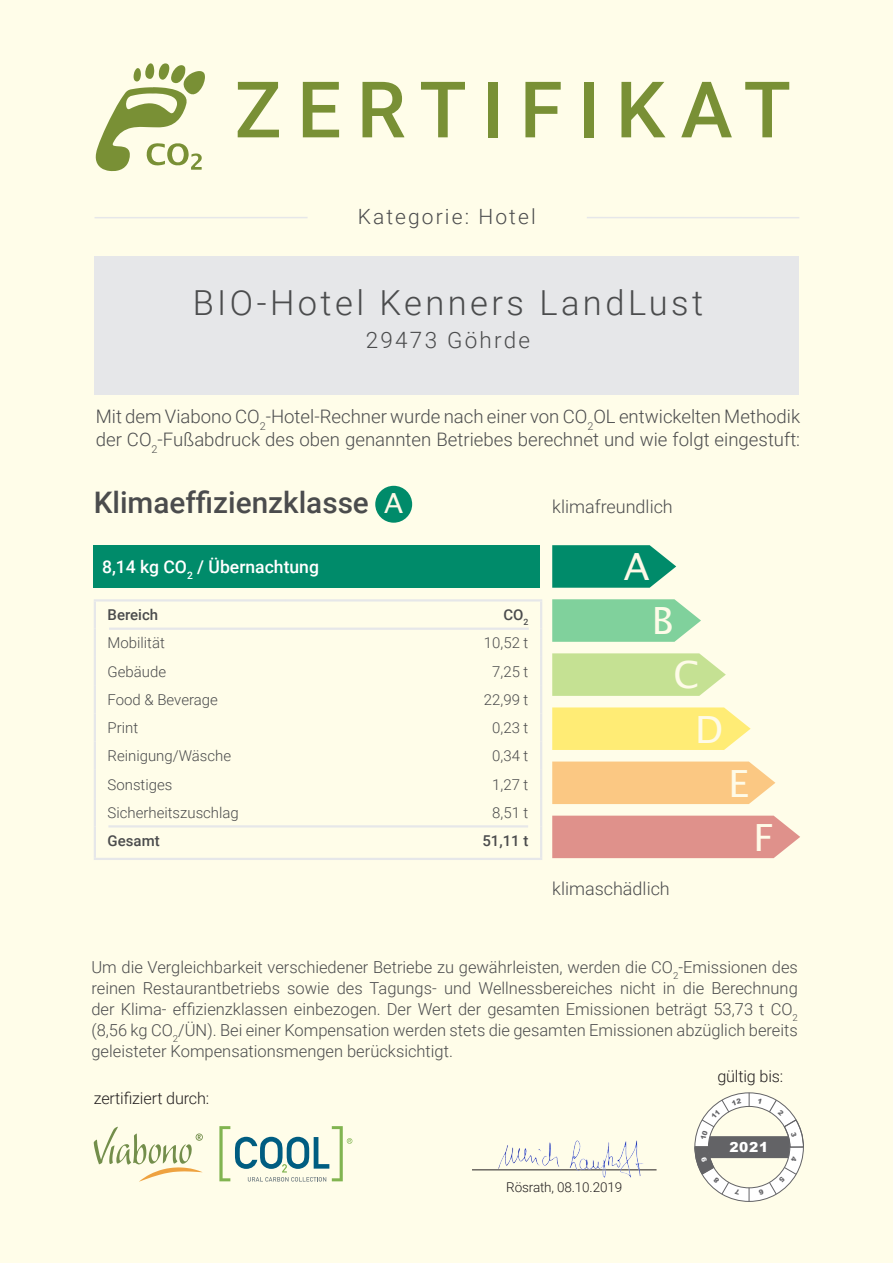
<style>
.page{position:relative;width:893px;height:1263px;background:#fffde9}
.page>*{position:absolute;margin:0;border:0;box-sizing:border-box;transform-origin:0 0}
.t1{font:500 78px "Roboto";letter-spacing:.2em;color:#799035}
.t2{font:37.5px "Lucida Sans Unicode";color:#fef9e7}
.t3{font:300 34.5px "Roboto";letter-spacing:.1em;color:#4b4c4d}
.t4{font:500 29.7px "Roboto";color:#4b4c4d}
.t5{font:27.75px "Lucida Sans Unicode";color:#fef9e7}
.t6{font:300 22.5px "Roboto";letter-spacing:.1em;color:#4b4c4d}
.t7{font:300 21px "Roboto";letter-spacing:.1em;color:#4b4c4d}
.t8{font:300 18.6px/23px "Roboto";color:#4b4c4d}
.t9{font:300 18px "Roboto";color:#4b4c4d}
.t10{font:500 17.55px "Roboto";color:#fff}
.t11{font:300 16.5px/21px "Roboto";color:#4b4c4d;text-align:justify}
.t12{font:300 16.2px "Roboto";letter-spacing:-.01em;color:#231f20}
.t13{font:300 15px "Roboto";color:#4b4c4d}
.t14{font:500 15px "Roboto";color:#4b4c4d}
.t15{font:900 13.8px "Arial";color:#fff}
.t16{font:300 13.5px "Roboto";letter-spacing:-.01em;color:#231f20}
</style>
<div class="page">
<svg style="left:95px;top:63px;width:110px;height:108px"></svg>
<hr style="left:94px;top:599px;width:192px;height:2px;background:#e6e7e9">
<hr style="left:94px;top:601px;width:2px;height:28px;background:#e6e7e9">
<hr style="left:286px;top:599px;width:256px;height:2px;background:#e6e7e9">
<hr style="left:540px;top:601px;width:2px;height:28px;background:#e6e7e9">
<hr style="left:94px;top:629px;width:2px;height:28px;background:#e6e7e9">
<hr style="left:540px;top:629px;width:2px;height:28px;background:#e6e7e9">
<hr style="left:94px;top:657px;width:2px;height:28px;background:#e6e7e9">
<hr style="left:540px;top:657px;width:2px;height:28px;background:#e6e7e9">
<hr style="left:94px;top:685px;width:2px;height:28px;background:#e6e7e9">
<hr style="left:540px;top:685px;width:2px;height:28px;background:#e6e7e9">
<hr style="left:94px;top:713px;width:2px;height:28px;background:#e6e7e9">
<hr style="left:540px;top:713px;width:2px;height:28px;background:#e6e7e9">
<hr style="left:94px;top:741px;width:2px;height:29px;background:#e6e7e9">
<hr style="left:540px;top:741px;width:2px;height:29px;background:#e6e7e9">
<hr style="left:94px;top:770px;width:2px;height:28px;background:#e6e7e9">
<hr style="left:540px;top:770px;width:2px;height:28px;background:#e6e7e9">
<hr style="left:94px;top:798px;width:2px;height:28px;background:#e6e7e9">
<hr style="left:540px;top:798px;width:2px;height:28px;background:#e6e7e9">
<hr style="left:94px;top:826px;width:2px;height:32px;background:#e6e7e9">
<hr style="left:540px;top:826px;width:2px;height:32px;background:#e6e7e9">
<hr style="left:94px;top:858px;width:192px;height:2px;background:#e6e7e9">
<hr style="left:286px;top:858px;width:256px;height:2px;background:#e6e7e9">
<div style="left:94px;top:545px;width:446px;height:43px;background:#008b6a"></div>
<svg style="left:552px;top:545px;width:124px;height:43px;background:#1d9878"></svg>
<svg style="left:552px;top:599px;width:149px;height:43px;background:#8cd5a3"></svg>
<svg style="left:552px;top:653px;width:174px;height:43px;background:#cae39a"></svg>
<svg style="left:552px;top:707px;width:199px;height:43px;background:#ffed7e"></svg>
<svg style="left:552px;top:761px;width:223px;height:43px;background:#fbcb8a"></svg>
<div style="left:552px;top:816px;width:248px;height:42px;background:#df918b"></div>
<hr style="left:95px;top:217px;width:213px;height:1px;background:#e6e7e9">
<hr style="left:587px;top:217px;width:212px;height:1px;background:#e6e7e9">
<div style="left:94px;top:256px;width:705px;height:139px;background:#e6e7e9"></div>
<div style="left:375px;top:486px;width:37px;height:37px;background:#008b6a;border-radius:50%"></div>
<svg style="left:219px;top:1126px;width:133px;height:55px"></svg>
<hr style="left:472px;top:1169px;width:185px;height:1px;background:#231f20">
<svg style="left:94px;top:1127px;width:109px;height:54px"></svg>
<hr style="left:108px;top:825px;width:420px;height:2px;background:#e6e7e9">
<hr style="left:109px;top:628px;width:420px;height:2px;background:#e6e7e9">
<img style="left:494px;top:1140px;width:153px;height:38px">
<svg style="left:694px;top:1092px;width:110px;height:110px"></svg>
<h1 class="t1" style="left:235px;top:55px;width:558px">ZERTIFIKAT</h1>
<p class="t7" style="left:358px;top:202px;width:180px">Kategorie: Hotel</p>
<h3 class="t3" style="left:193px;top:279px;width:512px">BIO-Hotel Kenners LandLust</h3>
<h3 class="t6" style="left:366px;top:324px;width:166px">29473 Göhrde</h3>
<p class="t8" style="left:96px;top:405px;width:706px">Mit dem Viabono CO<sub>2</sub>-Hotel-Rechner wurde nach einer von CO<sub>2</sub>OL entwickelten Methodik der CO<sub>2</sub>-Fußabdruck des oben genannten Betriebes berechnet und wie folgt eingestuft:</p>
<h3 class="t4" style="left:94px;top:482px;width:277px">Klimaeffizienzklasse</h3>
<h3 class="t5" style="left:384px;top:481px;width:21px">A</h3>
<p class="t9" style="left:552px;top:494px;width:122px">klimafreundlich</p>
<p class="t10" style="left:102px;top:555px;width:218px">8,14 kg CO<sub>2</sub> / Übernachtung</p>
<h2 class="t2" style="left:624px;top:537px;width:27px">A</h2>
<p class="t14" style="left:108px;top:604px;width:52px">Bereich</p>
<p class="t14" style="left:503px;top:604px;width:27px">CO<sub>2</sub></p>
<p class="t13" style="left:108px;top:632px;width:59px">Mobilität</p>
<p class="t13" style="left:484px;top:632px;width:46px">10,52 t</p>
<p class="t13" style="left:108px;top:661px;width:60px">Gebäude</p>
<p class="t13" style="left:492px;top:661px;width:38px">7,25 t</p>
<p class="t13" style="left:108px;top:689px;width:112px">Food &amp; Beverage</p>
<p class="t13" style="left:484px;top:689px;width:46px">22,99 t</p>
<p class="t13" style="left:108px;top:717px;width:32px">Print</p>
<p class="t13" style="left:492px;top:717px;width:38px">0,23 t</p>
<p class="t13" style="left:108px;top:745px;width:125px">Reinigung/Wäsche</p>
<p class="t13" style="left:492px;top:745px;width:38px">0,34 t</p>
<p class="t13" style="left:108px;top:774px;width:66px">Sonstiges</p>
<p class="t13" style="left:492px;top:774px;width:38px">1,27 t</p>
<p class="t13" style="left:108px;top:802px;width:133px">Sicherheitszuschlag</p>
<p class="t13" style="left:492px;top:802px;width:38px">8,51 t</p>
<p class="t14" style="left:108px;top:830px;width:54px">Gesamt</p>
<p class="t14" style="left:482px;top:830px;width:48px">51,11 t</p>
<h2 class="t2" style="left:652px;top:591px;width:23px">B</h2>
<h2 class="t2" style="left:673px;top:645px;width:27px">C</h2>
<h2 class="t2" style="left:695px;top:699px;width:30px">D</h2>
<h2 class="t2" style="left:728px;top:754px;width:22px">E</h2>
<h2 class="t2" style="left:753px;top:808px;width:22px">F</h2>
<p class="t9" style="left:552px;top:876px;width:119px">klimaschädlich</p>
<p class="t11" style="left:91px;top:956px;width:708px">Um die Vergleichbarkeit verschiedener Betriebe zu gewährleisten, werden die CO<sub>2</sub>-Emissionen des reinen Restaurantbetriebs sowie des Tagungs- und Wellnessbereiches nicht in die Berechnung der Klima- effizienzklassen einbezogen. Der Wert der gesamten Emissionen beträgt 53,73 t CO<sub>2 </sub>(8,56 kg CO<sub>2</sub>/ÜN). Bei einer Kompensation werden stets die gesamten Emissionen abzüglich bereits geleisteter Kompensationsmengen berücksichtigt.</p>
<p class="t12" style="left:94px;top:1087px;width:117px">zertifiziert durch:</p>
<p class="t16" style="left:506px;top:1177px;width:117px">Rösrath, 08.10.2019</p>
<p class="t12" style="left:717px;top:1065px;width:67px">gültig bis:</p>
<p class="t15" style="left:729px;top:1137px;width:40px">2021</p>
</div>
